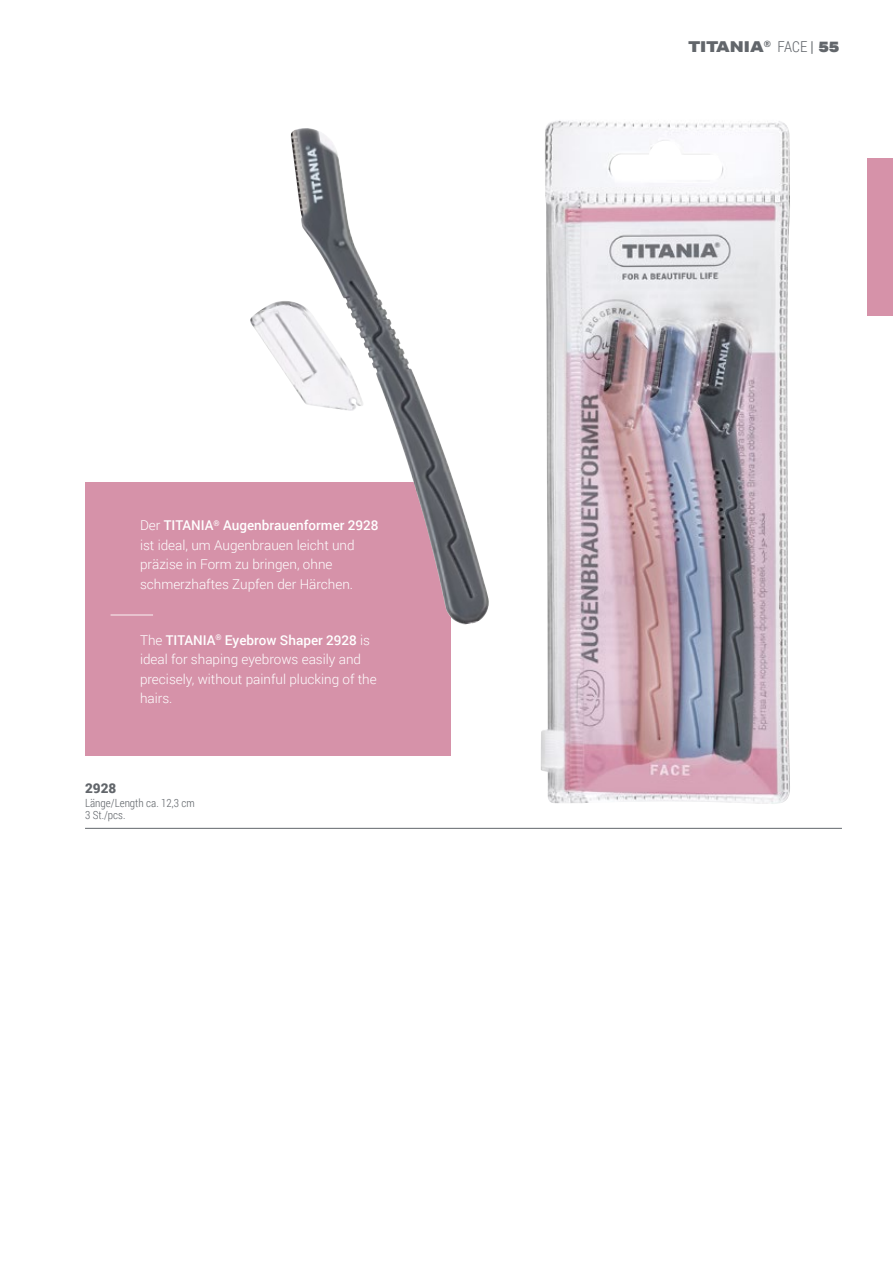
<style>
.page{position:relative;width:893px;height:1263px;background:#fff}
.page>*{position:absolute;margin:0;border:0;box-sizing:border-box;transform-origin:0 0}
.t1{font:900 15px "Aktiv Grotesk Ex";color:#62666b}
.t2{font:300 13.5px/19.5px "Roboto";color:#fff}
.t3{font:900 13.5px "Roboto";color:#62666b}
.t4{font:300 11.25px/12.8px "Roboto Condensed";color:#62666b}
.s1{font-weight:500}
.s2{font-family:"Roboto Condensed";font-weight:300}
.s3{font-family:"Roboto Condensed";font-weight:400}
</style>
<div class="page">
<div style="left:867px;top:158px;width:26px;height:158px;background:#d692a9"></div>
<div style="left:85px;top:482px;width:366px;height:273px;background:#d692a9"></div>
<img style="left:291px;top:129px;width:86px;height:244px">
<img style="left:541px;top:120px;width:249px;height:684px">
<hr style="left:85px;top:828px;width:757px;height:1px;background:#62666b">
<hr style="left:111px;top:614px;width:42px;height:2px;background:#efd2db">
<p class="t2" style="left:140px;top:515px;width:240px">Der <span class="s1">TITANIA</span><sup>®</sup> <span class="s1">Augenbrauenformer 2928 </span>ist ideal, um Augenbrauen leicht und präzise in Form zu bringen, ohne schmerzhaftes Zupfen der Härchen.</p>
<p class="t2" style="left:140px;top:630px;width:238px">The <span class="s1">TITANIA</span><sup>®</sup> <span class="s1">Eyebrow Shaper 2928</span> is ideal for shaping eyebrows easily and precisely, without painful plucking of the hairs.</p>
<p class="t3" style="left:85px;top:778px;width:33px">2928</p>
<p class="t4" style="left:85px;top:796px;width:111px">Länge/Length ca. 12,3 cm<br>3 St./pcs.</p>
<p class="t1" style="left:688px;top:37px;width:152px">TITANIA<sup>®</sup> <span class="s2">FACE</span> <span class="s3">|</span> 55</p>
</div>
